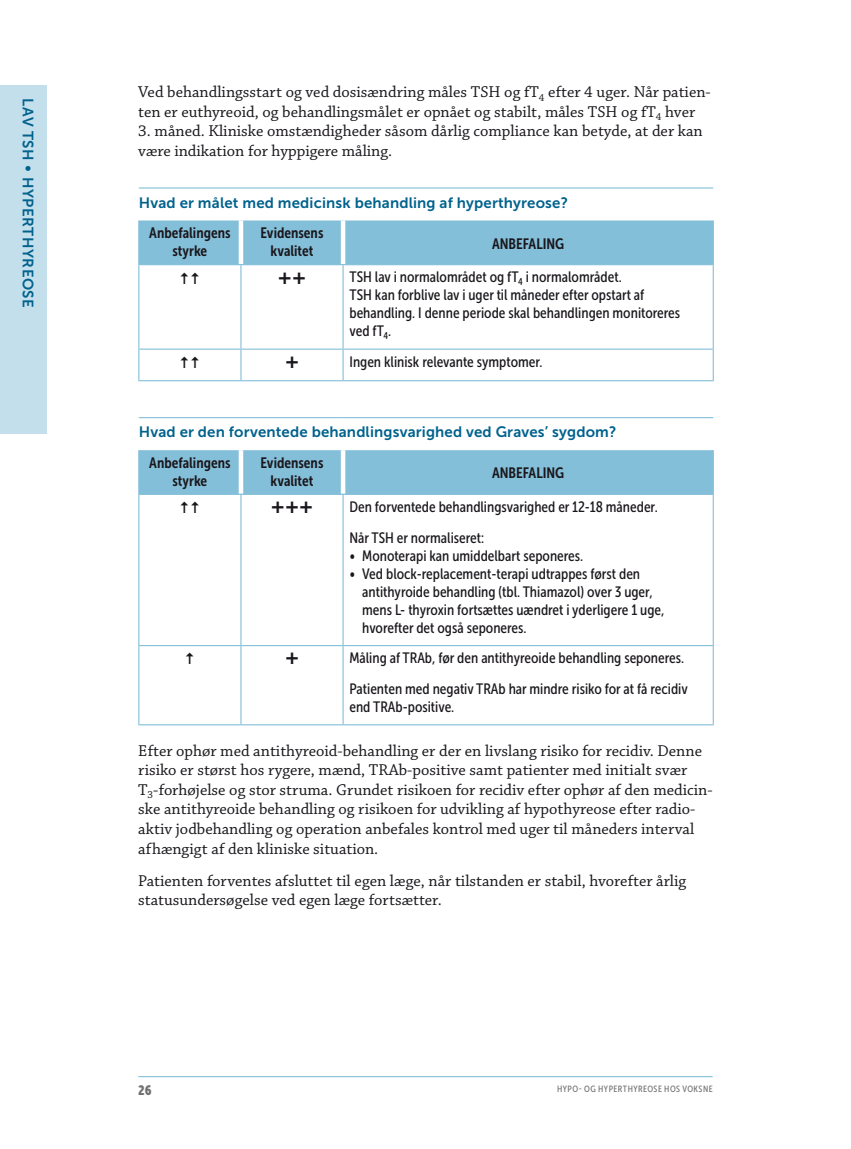
<style>
.page{position:relative;width:851px;height:1149px;background:#fff}
.page>*{position:absolute;margin:0;border:0;box-sizing:border-box;transform-origin:0 0}
.t1{font:16.5px/19.5px "Chaparral Pro";color:#1a171c}
.t2{font:15.75px "Ding 2";color:#1a171c}
.t3{font:15.75px "Ding 1";color:#1a171c}
.t4{font:15px/18px "Museo Sans Cond 500";color:#1a171c}
.t5{font:15px "Museo Sans 700";letter-spacing:.01em;color:#00628d}
.t6{font:15px/18px "Museo Sans Cond 700";color:#1a171c;text-align:center}
.t7{font:15px "Museo Sans 700";letter-spacing:.035em;color:#00628d}
.t8{font:13.5px "Museo Sans Cond 900";color:#707173}
.t9{font:9px "Museo Sans Cond 500";letter-spacing:.055em;color:#707173}
</style>
<div class="page">
<hr style="left:138px;top:1075px;width:574px;height:1px;background:#84bfd9">
<div style="left:139px;top:220px;width:573px;height:44px;background:#84bfd9"></div>
<hr style="left:239px;top:220px;width:4px;height:44px;background:#fff">
<hr style="left:341px;top:220px;width:4px;height:44px;background:#fff">
<hr style="left:139px;top:187px;width:102px;height:1px;background:#84bfd9">
<hr style="left:241px;top:187px;width:102px;height:1px;background:#84bfd9">
<hr style="left:343px;top:187px;width:370px;height:1px;background:#84bfd9">
<hr style="left:138px;top:220px;width:1px;height:44px;background:#84bfd9">
<hr style="left:712px;top:220px;width:1px;height:44px;background:#84bfd9">
<hr style="left:138px;top:265px;width:1px;height:83px;background:#84bfd9">
<hr style="left:138px;top:349px;width:1px;height:31px;background:#84bfd9">
<hr style="left:138px;top:264px;width:103px;height:1px;background:#84bfd9">
<hr style="left:138px;top:348px;width:103px;height:1px;background:#84bfd9">
<hr style="left:138px;top:380px;width:103px;height:1px;background:#84bfd9">
<hr style="left:240px;top:265px;width:1px;height:83px;background:#84bfd9">
<hr style="left:240px;top:349px;width:1px;height:31px;background:#84bfd9">
<hr style="left:241px;top:264px;width:102px;height:1px;background:#84bfd9">
<hr style="left:343px;top:264px;width:370px;height:1px;background:#84bfd9">
<hr style="left:241px;top:348px;width:102px;height:1px;background:#84bfd9">
<hr style="left:241px;top:380px;width:102px;height:1px;background:#84bfd9">
<hr style="left:342px;top:265px;width:1px;height:83px;background:#84bfd9">
<hr style="left:712px;top:265px;width:1px;height:83px;background:#84bfd9">
<hr style="left:342px;top:349px;width:1px;height:31px;background:#84bfd9">
<hr style="left:712px;top:349px;width:1px;height:31px;background:#84bfd9">
<hr style="left:343px;top:348px;width:370px;height:1px;background:#84bfd9">
<hr style="left:343px;top:380px;width:370px;height:1px;background:#84bfd9">
<div style="left:139px;top:450px;width:573px;height:43px;background:#84bfd9"></div>
<hr style="left:239px;top:450px;width:4px;height:43px;background:#fff">
<hr style="left:341px;top:450px;width:4px;height:43px;background:#fff">
<hr style="left:139px;top:417px;width:102px;height:1px;background:#84bfd9">
<hr style="left:241px;top:417px;width:102px;height:1px;background:#84bfd9">
<hr style="left:343px;top:417px;width:370px;height:1px;background:#84bfd9">
<hr style="left:138px;top:450px;width:1px;height:43px;background:#84bfd9">
<hr style="left:712px;top:450px;width:1px;height:43px;background:#84bfd9">
<hr style="left:138px;top:495px;width:1px;height:150px;background:#84bfd9">
<hr style="left:138px;top:646px;width:1px;height:78px;background:#84bfd9">
<hr style="left:138px;top:493px;width:103px;height:2px;background:#84bfd9">
<hr style="left:138px;top:645px;width:103px;height:1px;background:#84bfd9">
<hr style="left:138px;top:724px;width:103px;height:1px;background:#84bfd9">
<hr style="left:240px;top:495px;width:1px;height:150px;background:#84bfd9">
<hr style="left:240px;top:646px;width:1px;height:78px;background:#84bfd9">
<hr style="left:241px;top:493px;width:102px;height:2px;background:#84bfd9">
<hr style="left:343px;top:493px;width:370px;height:2px;background:#84bfd9">
<hr style="left:241px;top:645px;width:102px;height:1px;background:#84bfd9">
<hr style="left:241px;top:724px;width:102px;height:1px;background:#84bfd9">
<hr style="left:342px;top:495px;width:1px;height:150px;background:#84bfd9">
<hr style="left:712px;top:495px;width:1px;height:150px;background:#84bfd9">
<hr style="left:342px;top:646px;width:1px;height:78px;background:#84bfd9">
<hr style="left:712px;top:646px;width:1px;height:78px;background:#84bfd9">
<hr style="left:343px;top:645px;width:370px;height:1px;background:#84bfd9">
<hr style="left:343px;top:724px;width:370px;height:1px;background:#84bfd9">
<div style="left:0;top:85px;width:47px;height:349px;background:#c4dfec"></div>
<p class="t7" style="left:36px;top:98px;width:211px;rotate:90deg">LAV TSH • HYPERTHYREOSE</p>
<p class="t1" style="left:138px;top:83px;width:574px">Ved behandlingsstart og ved dosisændring måles TSH og fT<sub>4</sub> efter 4 uger. Når patien&shy;ten er euthyreoid, og behandlingsmålet er opnået og stabilt, måles TSH og fT<sub>4</sub> hver</p>
<p class="t1" style="left:138px;top:122px;width:566px">3. måned. Kliniske omstændigheder såsom dårlig compliance kan betyde, at der kan være indikation for hyppigere måling.</p>
<p class="t5" style="left:139px;top:194px;width:430px">Hvad er målet med medicinsk behandling af hyperthyreose?</p>
<p class="t6" style="left:149px;top:224px;width:83px">Anbefalingens styrke</p>
<p class="t6" style="left:260px;top:224px;width:64px">Evidensens kvalitet</p>
<p class="t6" style="left:492px;top:234px;width:74px">ANBEFALING</p>
<p class="t2" style="left:179px;top:269px;width:23px">¥¥</p>
<p class="t3" style="left:278px;top:270px;width:30px">ÐÐ</p>
<p class="t4" style="left:349px;top:268px;width:332px">TSH lav i normalområdet og fT<sub>4</sub> i normalområdet.<br>TSH kan forblive lav i uger til måneder efter opstart af behandling. I denne periode skal behandlingen monitoreres ved fT<sub>4</sub>.</p>
<p class="t2" style="left:179px;top:353px;width:23px">¥¥</p>
<p class="t3" style="left:285px;top:354px;width:16px">Ð</p>
<p class="t4" style="left:349px;top:352px;width:195px">Ingen klinisk relevante symptomer.</p>
<p class="t5" style="left:139px;top:424px;width:479px">Hvad er den forventede behandlingsvarighed ved Graves’ sygdom?</p>
<p class="t6" style="left:149px;top:453px;width:83px">Anbefalingens styrke</p>
<p class="t6" style="left:260px;top:453px;width:64px">Evidensens kvalitet</p>
<p class="t6" style="left:492px;top:464px;width:74px">ANBEFALING</p>
<p class="t2" style="left:179px;top:498px;width:23px">¥¥</p>
<p class="t3" style="left:271px;top:499px;width:44px">ÐÐÐ</p>
<p class="t4" style="left:349px;top:491px;width:310px;line-height:30.8px">Den forventede behandlingsvarighed er 12-18 måneder.<br>Når TSH er normaliseret:</p>
<p class="t4" style="left:349px;top:546px;width:235px">• Monoterapi kan umiddelbart seponeres.</p>
<p class="t4" style="left:362px;top:564px;width:304px;text-indent:-13px">• Ved block-replacement-terapi udtrappes først den antithyroide behandling (tbl. Thiamazol) over 3 uger, mens L- thyroxin fortsættes uændret i yderligere 1 uge, hvorefter det også seponeres.</p>
<p class="t2" style="left:184px;top:649px;width:12px">¥</p>
<p class="t3" style="left:285px;top:651px;width:16px">Ð</p>
<p class="t4" style="left:349px;top:642px;width:340px;line-height:30.8px">Måling af TRAb, før den antithyreoide behandling seponeres.<br>Patienten med negativ TRAb har mindre risiko for at få recidiv</p>
<p class="t4" style="left:349px;top:697px;width:106px">end TRAb-positive.</p>
<p class="t1" style="left:138px;top:741px;width:576px">Efter ophør med antithyreoid-behandling er der en livslang risiko for recidiv. Denne risiko er størst hos rygere, mænd, TRAb-positive samt patienter med initialt svær T<sub>3</sub>-forhøjelse og stor struma. Grundet risikoen for recidiv efter ophør af den medicin&shy;ske antithyreoide behandling og risikoen for udvikling af hypothyreose efter radio&shy;aktiv jodbehandling og operation anbefales kontrol med uger til måneders interval afhængigt af den kliniske situation.</p>
<p class="t1" style="left:138px;top:871px;width:549px">Patienten forventes afsluttet til egen læge, når tilstanden er stabil, hvorefter årlig statusundersøgelse ved egen læge fortsætter.</p>
<p class="t8" style="left:138px;top:1082px;width:15px">26</p>
<p class="t9" style="left:557px;top:1083px;width:157px">HYPO- OG HYPERTHYREOSE HOS VOKSNE</p>
</div>
